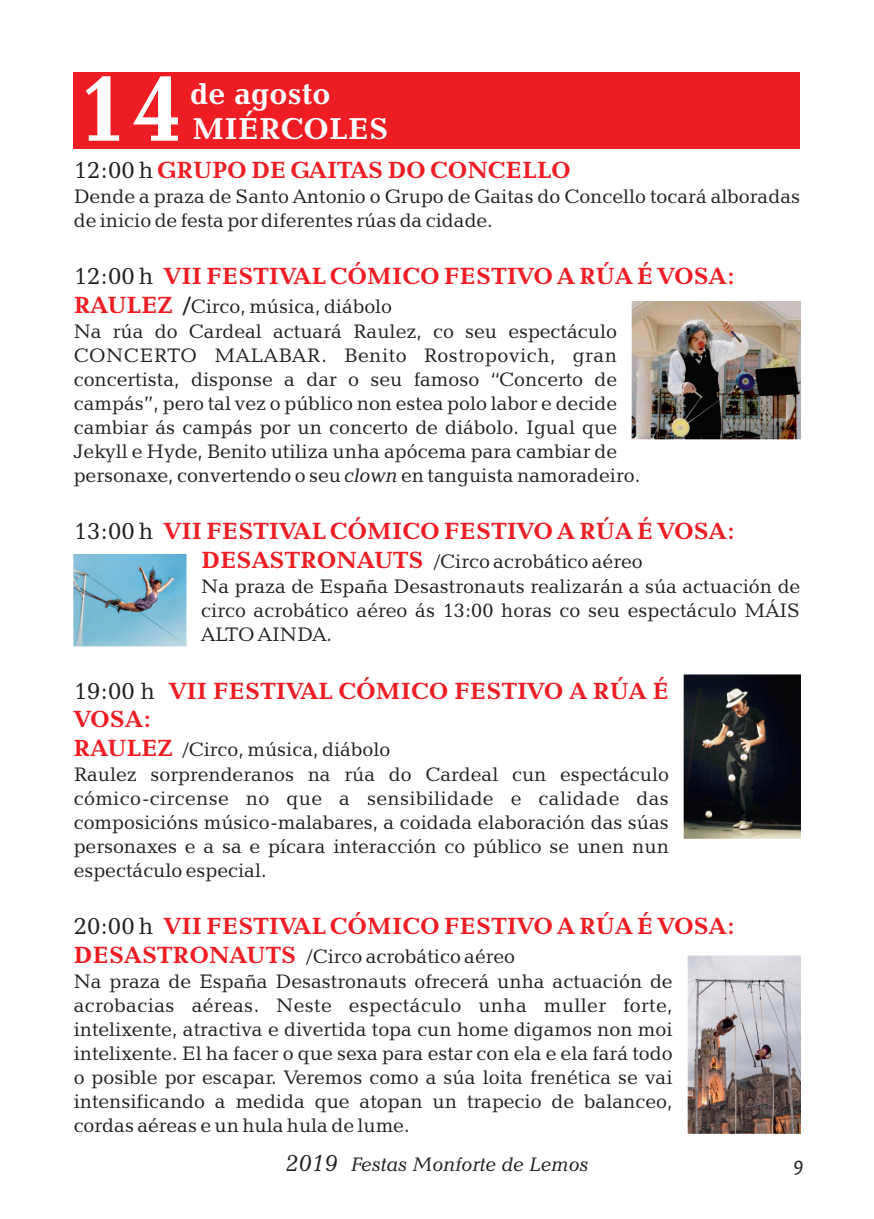
<style>
.page{position:relative;width:874px;height:1219px;background:#fff}
.page>*{position:absolute;margin:0;border:0;box-sizing:border-box;transform-origin:0 0}
.t1{font:700 96px "Candida BT";color:#fff}
.t2{font:700 31px/34.8px "Candida BT";color:#fff}
.t3{font:700 24px/28.8px "Candida BT";color:#ee1d23}
.t4{font:24px "Candida BT";color:#231f20}
.t5{font:20px/24.2px "Candida BT";color:#231f20}
.t6{font:italic 20px "Candida BT";color:#231f20}
.t7{font:italic 20px "Candara";color:#231f20}
.s1{font-weight:400;color:#231f20}
.s2{font-weight:700;font-size:24px}
.s3{font-style:italic}
.s4{font-size:24px}
</style>
<div class="page">
<div style="left:74px;top:72px;width:725px;height:77px;background:#ee1d23"></div>
<img style="left:631px;top:302px;width:168px;height:137px">
<img style="left:74px;top:554px;width:113px;height:93px">
<img style="left:683px;top:674px;width:116px;height:165px">
<img style="left:687px;top:956px;width:112px;height:178px">
<h1 class="t1" style="left:76px;top:68px;width:109px">14</h1>
<h2 class="t2" style="left:190px;top:78px;width:200px">de agosto<br>MIÉRCOLES</h2>
<p class="t3" style="left:74px;top:157px;width:498px"><span class="s1">12:00 h</span> GRUPO DE GAITAS DO CONCELLO</p>
<p class="t5" style="left:74px;top:186px;width:727px">Dende a praza de Santo Antonio o Grupo de Gaitas do Concello tocará alboradas de inicio de festa por diferentes rúas da cidade.</p>
<p class="t3" style="left:74px;top:264px;width:662px"><span class="s1">12:00 h</span> VII FESTIVAL CÓMICO FESTIVO A RÚA É VOSA:</p>
<p class="t5" style="left:74px;top:296px;width:567px;text-indent:110px"><span class="s2">/</span>Circo, música, diábolo<br>Na rúa do Cardeal actuará Raulez, co seu espectáculo CONCERTO MALABAR. Benito Rostropovich, gran concertista, disponse a dar o seu famoso “Concerto de campás”, pero tal vez o público non estea polo labor e decide cambiar ás campás por un concerto de diábolo. Igual que Jekyll e Hyde, Benito utiliza unha apócema para cambiar de personaxe, convertendo o seu <span class="s3">clown</span> en tanguista namoradeiro.</p>
<p class="t3" style="left:74px;top:519px;width:662px"><span class="s1">13:00 h</span> VII FESTIVAL CÓMICO FESTIVO A RÚA É VOSA:</p>
<p class="t5" style="left:201px;top:551px;width:600px;text-indent:233px">/Circo acrobático aéreo<br>Na praza de España Desastronauts realizarán a súa actuación de circo acrobático aéreo ás 13:00 horas co seu espectáculo MÁIS ALTO AINDA.</p>
<p class="t3" style="left:74px;top:292px;width:101px">RAULEZ</p>
<p class="t3" style="left:201px;top:547px;width:224px">DESASTRONAUTS</p>
<p class="t3" style="left:169px;top:678px;width:501px">VII FESTIVAL CÓMICO FESTIVO A RÚA É</p>
<p class="t3" style="left:74px;top:707px;width:101px">VOSA:<br>RAULEZ</p>
<p class="t4" style="left:74px;top:680px;width:83px">19:00 h</p>
<p class="t5" style="left:74px;top:739px;width:596px;text-indent:109px">/Circo, música, diábolo<br>Raulez sorprenderanos na rúa do Cardeal cun espectáculo cómico-circense no que a sensibilidade e calidade das composicións músico-malabares, a coidada elaboración das súas personaxes e a sa e pícara interacción co público se unen nun espectáculo especial.</p>
<p class="t3" style="left:74px;top:914px;width:662px"><span class="s1">20:00 h</span> VII FESTIVAL CÓMICO FESTIVO A RÚA É VOSA:</p>
<p class="t5" style="left:74px;top:946px;width:600px;text-indent:233px">/Circo acrobático aéreo<br>Na praza de España Desastronauts ofrecerá unha actuación de acrobacias aéreas. Neste espectáculo unha muller forte, intelixente, atractiva e divertida topa cun home digamos non moi intelixente. El ha facer o que sexa para estar con ela e ela fará todo o posible por escapar. Veremos como a súa loita frenética se vai intensificando a medida que atopan un trapecio de balanceo, cordas aéreas e un hula hula de lume.</p>
<p class="t3" style="left:74px;top:942px;width:224px">DESASTRONAUTS</p>
<p class="t6" style="left:286px;top:1156px;width:304px"><span class="s4">2019</span> Festas Monforte de Lemos</p>
<p class="t7" style="left:793px;top:1156px;width:12px">9</p>
</div>
